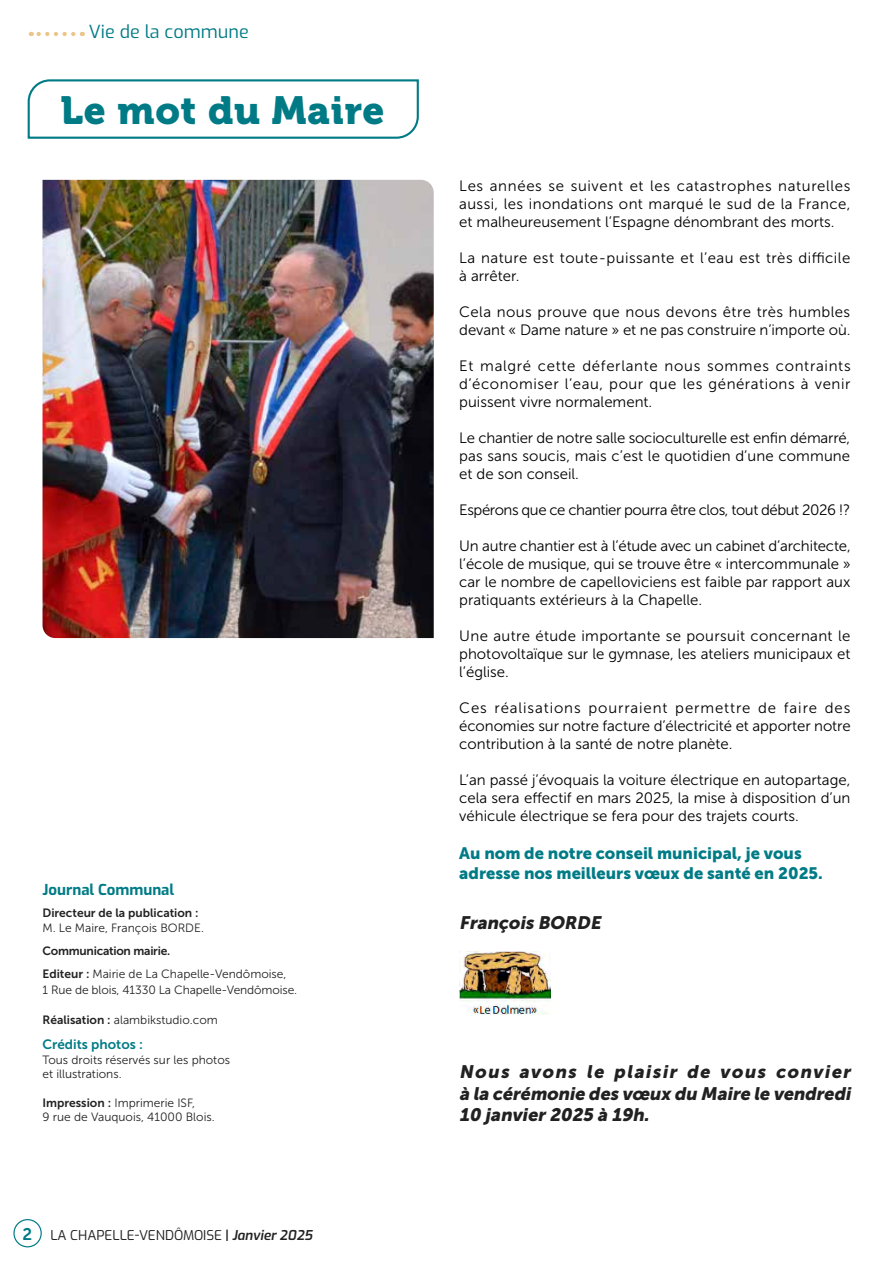
<style>
.page{position:relative;width:893px;height:1263px;background:#fff}
.page>*{position:absolute;margin:0;border:0;box-sizing:border-box;transform-origin:0 0}
.t1{font:39px "Museo 900";letter-spacing:.02em;color:#007b86}
.t2{font:italic 18px/21.6px "Museo Sans 900";color:#212121;text-align:justify}
.t3{font:18px "Exo";color:#007b86}
.t4{font:16.5px/19.8px "Museo Sans 900";color:#007b86}
.t5{font:15px/18px "Museo Sans 300";color:#000;text-align:justify}
.t6{font:15px/18px "Museo Sans 300";letter-spacing:.03em;color:#000}
.t7{font:15px "Museo Sans 300";letter-spacing:-.03em;color:#000}
.t8{font:700 15px "Exo";color:#007b86}
.t9{font:13.5px "Exo";color:#212121}
.t10{font:13.5px "Museo Sans 700";color:#007b86}
.t11{font:12px/14.4px "Museo Sans 300";color:#212121}
.t12{font:12px "Museo Sans 700";color:#212121}
.t13{font:12px "Museo Sans 700";letter-spacing:-.02em;color:#212121}
.s1{font-family:"Museo Sans 700"}
.s2{font-family:"Museo Sans 700";font-size:16.8px;color:#007b86}
.s3{font-weight:600}
.s4{font-weight:600;font-style:italic}
</style>
<div class="page">
<svg style="left:31px;top:32px;width:42px;height:4px"></svg>
<div style="left:13px;top:1219px;width:29px;height:28px;border:1px solid #007b86;border-radius:50%"></div>
<img style="left:459px;top:952px;width:91px;height:63px">
<svg style="left:27px;top:79px;width:392px;height:60px"></svg>
<img style="left:43px;top:180px;width:391px;height:458px">
<p class="t3" style="left:89px;top:18px;width:162px">Vie de la commune</p>
<h1 class="t1" style="left:61px;top:88px;width:325px">Le mot du Maire</h1>
<p class="t8" style="left:43px;top:878px;width:133px">Journal Communal</p>
<p class="t12" style="left:43px;top:907px;width:158px">Directeur de la publication :</p>
<p class="t11" style="left:43px;top:921px;width:163px">M. Le Maire, François BORDE.</p>
<p class="t13" style="left:43px;top:944px;width:129px">Communication mairie.</p>
<p class="t11" style="left:43px;top:965px;width:256px;line-height:16.2px"><span class="s1">Editeur :</span> Mairie de La Chapelle-Vendômoise,<br>1 Rue de blois, 41330 La Chapelle-Vendômoise.</p>
<p class="t11" style="left:43px;top:1013px;width:177px"><span class="s1">Réalisation :</span> alambikstudio.com</p>
<p class="t10" style="left:43px;top:1037px;width:102px">Crédits photos :</p>
<p class="t11" style="left:43px;top:1052px;width:189px">Tous droits réservés sur les photos et illustrations.</p>
<p class="t11" style="left:43px;top:1095px;width:174px"><span class="s1">Impression :</span> Imprimerie ISF,<br>9 rue de Vauquois, 41000 Blois.</p>
<p class="t9" style="left:22px;top:1225px;width:292px"><span class="s2">2</span> LA CHAPELLE-VENDÔMOISE <span class="s3">|</span> <span class="s4">Janvier 2025</span></p>
<p class="t5" style="left:459px;top:177px;width:393px">Les années se suivent et les catastrophes naturelles aussi, les inondations ont marqué le sud de la France, et malheureusement l’Espagne dénombrant des morts.</p>
<p class="t6" style="left:459px;top:249px;width:393px">La nature est toute-puissante et l’eau est très difficile à arrêter.</p>
<p class="t5" style="left:459px;top:303px;width:393px">Cela nous prouve que nous devons être très humbles devant « Dame nature » et ne pas construire n’importe où.</p>
<p class="t5" style="left:459px;top:357px;width:393px">Et malgré cette déferlante nous sommes contraints d’économiser l’eau, pour que les générations à venir puissent vivre normalement.</p>
<p class="t5" style="left:459px;top:429px;width:392px">Le chantier de notre salle socioculturelle est enfin démarré, pas sans soucis, mais c’est le quotidien d’une commune et de son conseil.</p>
<p class="t7" style="left:459px;top:502px;width:392px">Espérons que ce chantier pourra être clos, tout début 2026 !?</p>
<p class="t5" style="left:459px;top:537px;width:393px">Un autre chantier est à l’étude avec un cabinet d’architecte, l’école de musique, qui se trouve être « intercommunale » car le nombre de capelloviciens est faible par rapport aux pratiquants extérieurs à la Chapelle.</p>
<p class="t5" style="left:459px;top:627px;width:393px">Une autre étude importante se poursuit concernant le photovoltaïque sur le gymnase, les ateliers municipaux et l’église.</p>
<p class="t5" style="left:459px;top:699px;width:393px">Ces réalisations pourraient permettre de faire des économies sur notre facture d’électricité et apporter notre contribution à la santé de notre planète.</p>
<p class="t5" style="left:459px;top:771px;width:393px">L’an passé j’évoquais la voiture électrique en autopartage, cela sera effectif en mars 2025, la mise à disposition d’un véhicule électrique se fera pour des trajets courts.</p>
<p class="t4" style="left:459px;top:843px;width:365px">Au nom de notre conseil municipal, je vous adresse nos meilleurs vœux de santé en 2025.</p>
<p class="t2" style="left:459px;top:911px;width:146px">François BORDE</p>
<p class="t2" style="left:459px;top:1061px;width:396px">Nous avons le plaisir de vous convier à la cérémonie des vœux du Maire le vendredi 10 janvier 2025 à 19h.</p>
</div>
